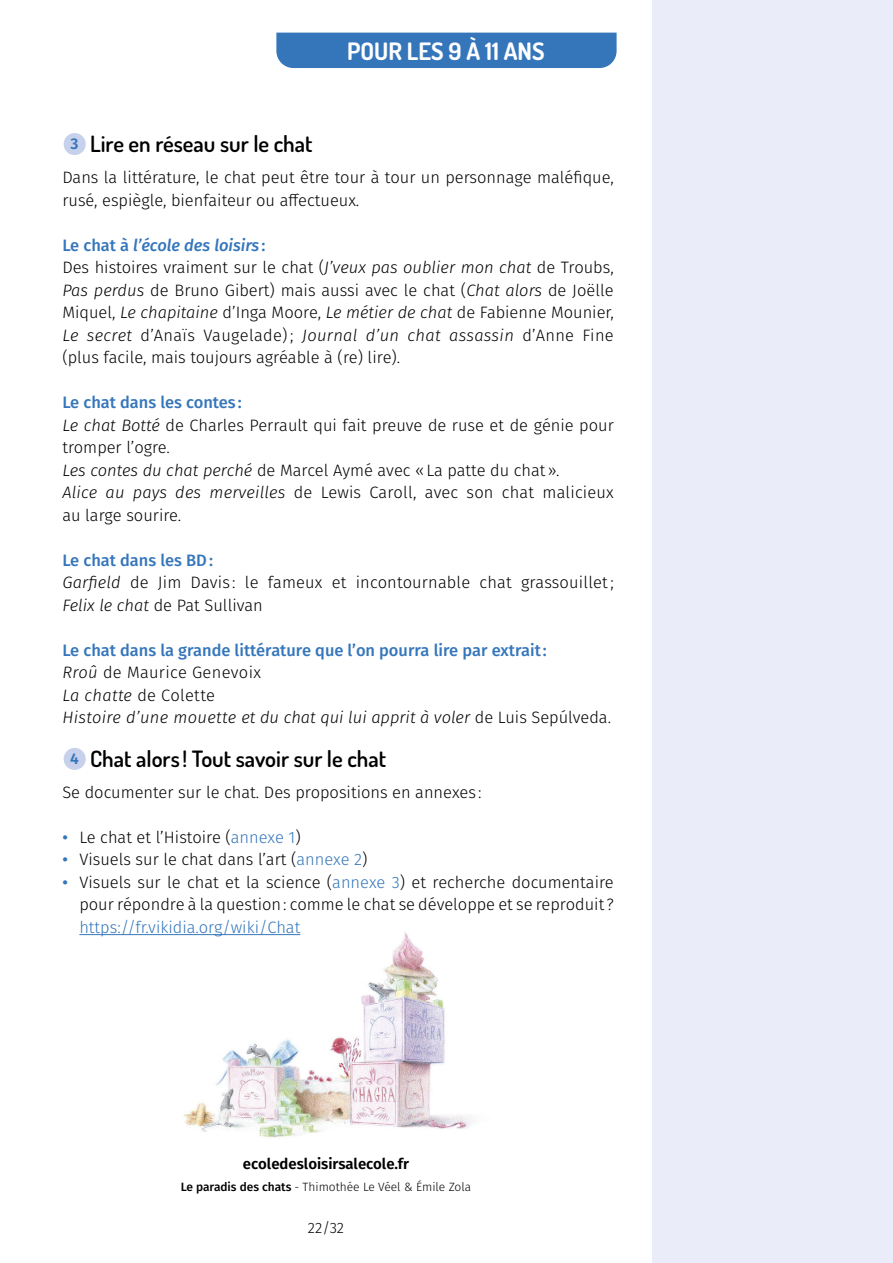
<style>
.page{position:relative;width:893px;height:1263px;background:#fff}
.page>*{position:absolute;margin:0;border:0;box-sizing:border-box;transform-origin:0 0}
.t1{font:700 24px "Dosis";color:#fff}
.t2{font:600 22.5px "Dosis";color:#000}
.t3{font:300 16.5px/22.5px "Fira Sans";color:#000}
.t4{font:italic 300 16.5px/22.5px "Fira Sans";color:#000}
.t5{font:300 16.5px "Fira Sans";color:#3576bb}
.t6{font:600 15px "Fira Sans";color:#000}
.t7{font:300 15px "Fira Sans";color:#000}
.t8{font:300 12px "Fira Sans";color:#000}
.s1{font-family:"Fira Sans";font-size:15.6px;color:#3576bb}
.s2{font-weight:500;color:#3576bb}
.s3{font-weight:500;font-style:italic;color:#3576bb}
.s4{font-style:italic}
.s5{font-weight:500;font-style:normal;color:#3576bb}
.s6{font-style:normal}
.s7{color:#3576bb}
.s8{font-weight:500}
</style>
<div class="page">
<div style="left:652px;top:0;width:241px;height:1263px;background:#eaedf9"></div>
<div style="left:276px;top:33px;width:341px;height:35px;background:#3576bb"></div>
<img style="left:169px;top:932px;width:305px;height:206px">
<hr style="left:79px;top:934px;width:221px;height:1px;background:#3576bb">
<div style="left:64px;top:133px;width:22px;height:22px;background:#c7d1ec;border-radius:50%"></div>
<div style="left:64px;top:748px;width:22px;height:22px;background:#c7d1ec;border-radius:50%"></div>
<h1 class="t1" style="left:347px;top:35px;width:199px">POUR LES 9 À 11 ANS</h1>
<h2 class="t2" style="left:71px;top:129px;width:243px"><span class="s1">3</span> Lire en réseau sur le chat</h2>
<p class="t3" style="left:62px;top:166px;width:553px">Dans la littérature, le chat peut être tour à tour un personnage maléfique, rusé, espiègle, bienfaiteur ou affectueux.</p>
<p class="t3" style="left:62px;top:233px;width:553px"><span class="s2">Le chat à</span> <span class="s3">l’école des loisirs</span> <span class="s2">:<br></span>Des histoires vraiment sur le chat (<span class="s4">J’veux pas oublier mon chat</span> de Troubs, <span class="s4">Pas perdus</span> de Bruno Gibert) mais aussi avec le chat (<span class="s4">Chat alors</span> de Joëlle Miquel, <span class="s4">Le chapitaine</span> d’Inga Moore, <span class="s4">Le métier de chat</span> de Fabienne Mounier, <span class="s4">Le secret</span> d’Anaïs Vaugelade) ; <span class="s4">Journal d’un chat assassin</span> d’Anne Fine (plus facile, mais toujours agréable à (re) lire).</p>
<p class="t3" style="left:62px;top:391px;width:553px"><span class="s2">Le chat dans les contes :<br></span><span class="s4">Le chat Botté</span> de Charles Perrault qui fait preuve de ruse et de génie pour tromper l’ogre.<br><span class="s4">Les contes du chat perché</span> de Marcel Aymé avec «La patte du chat».<br><span class="s4">Alice au pays des merveilles</span> de Lewis Caroll, avec son chat malicieux au large sourire.</p>
<p class="t3" style="left:62px;top:549px;width:553px"><span class="s2">Le chat dans les BD:<br></span><span class="s4">Garfield</span> de Jim Davis : le fameux et incontournable chat grassouillet;<br><span class="s4">Felix le chat</span> de Pat Sullivan</p>
<p class="t4" style="left:62px;top:639px;width:550px"><span class="s5">Le chat dans la grande littérature que l’on pourra lire par extrait:<br></span>Rroû <span class="s6">de Maurice Genevoix<br></span>La chatte <span class="s6">de Colette<br></span>Histoire d’une mouette et du chat qui lui apprit à voler <span class="s6">de Luis Sepúlveda.</span></p>
<h2 class="t2" style="left:70px;top:744px;width:317px"><span class="s1">4</span> Chat alors ! Tout savoir sur le chat</h2>
<p class="t3" style="left:62px;top:781px;width:421px">Se documenter sur le chat. Des propositions en annexes :</p>
<p class="t3" style="left:62px;top:826px;width:240px"><span class="s2">•</span> Le chat et l’Histoire (<span class="s7">annexe 1</span>)</p>
<p class="t3" style="left:62px;top:848px;width:306px"><span class="s2">•</span> Visuels sur le chat dans l’art (<span class="s7">annexe 2</span>)</p>
<p class="t3" style="left:62px;top:871px;width:553px;text-align:right"><span class="s2">•</span> Visuels sur le chat et la science (<span class="s7">annexe 3</span>) et recherche documentaire pour répondre à la question: comme le chat se développe et se reproduit ?</p>
<p class="t5" style="left:79px;top:915px;width:222px">https://fr.vikidia.org/wiki/Chat</p>
<p class="t6" style="left:243px;top:1151px;width:168px">ecoledesloisirsalecole.fr</p>
<p class="t8" style="left:181px;top:1179px;width:292px"><span class="s8">Le paradis des chats</span> - Thimothée Le Véel &amp; Émile Zola</p>
<p class="t7" style="left:308px;top:1217px;width:38px">22/32</p>
</div>
